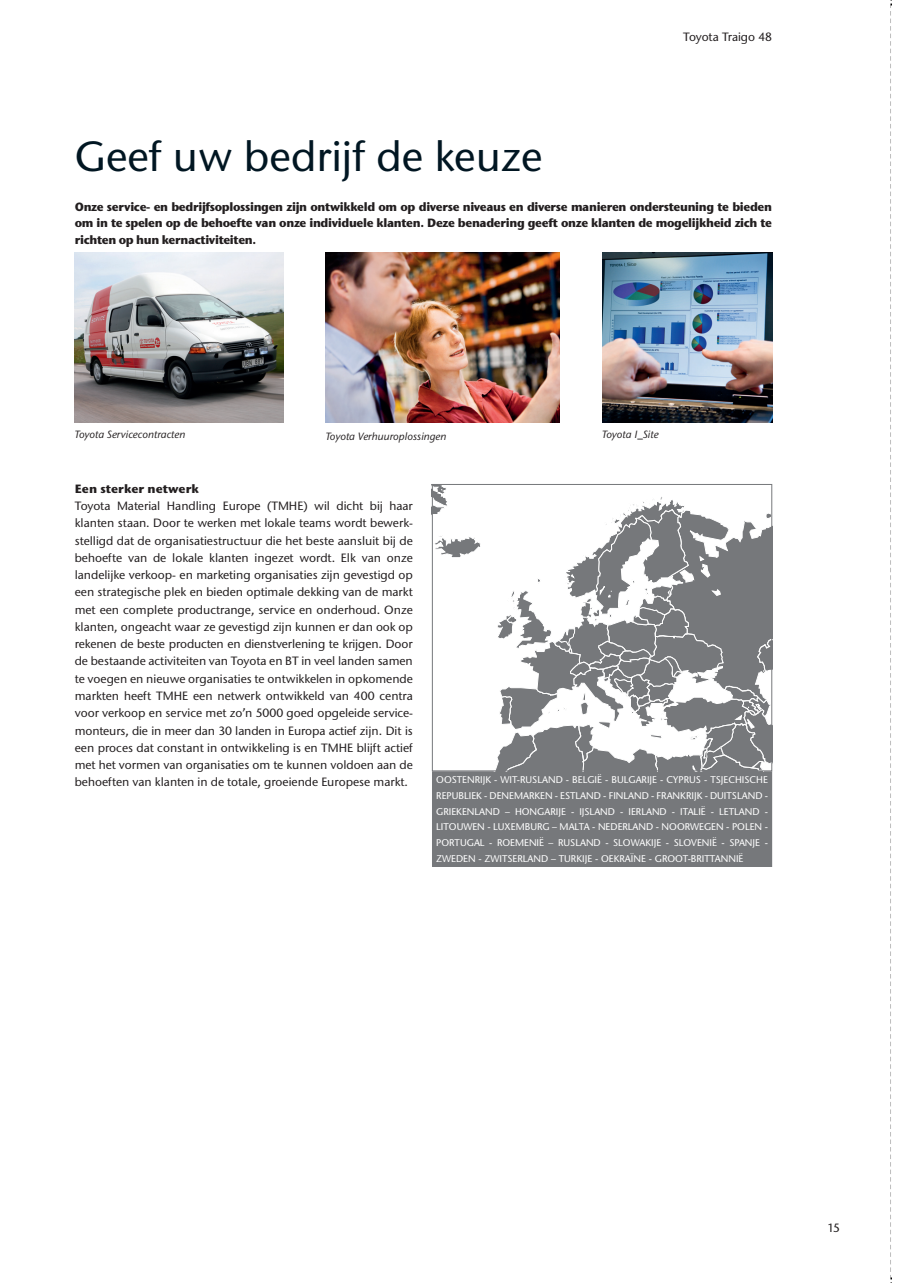
<style>
.page{position:relative;width:903px;height:1283px;background:#fff}
.page>*{position:absolute;margin:0;border:0;box-sizing:border-box;transform-origin:0 0}
.t1{font:500 42px "ITC Stone Sans";letter-spacing:.005em;color:#011622}
.t2{font:500 12px/17.2px "ITC Stone Sans";color:#231f20;text-align:justify}
.t3{font:700 12px/16.5px "ITC Stone Sans";letter-spacing:-.03em;color:#231f20;text-align:justify}
.t4{font:700 12px "ITC Stone Sans";color:#231f20}
.t5{font:italic 10.5px "ITC Stone Sans";color:#231f20}
.t6{font:9.75px/15.9px "Stone Sans";color:#fff;text-align:justify}
</style>
<div class="page">
<img style="left:326px;top:252px;width:234px;height:170px">
<img style="left:602px;top:252px;width:170px;height:170px">
<img style="left:75px;top:252px;width:208px;height:170px">
<div style="left:433px;top:772px;width:338px;height:94px;background:#76787b"></div>
<div style="left:432px;top:771px;width:340px;height:96px;border:2px solid #76787b"></div>
<svg style="left:434px;top:486px;width:336px;height:283px"></svg>
<div style="left:432px;top:484px;width:340px;height:287px;border:1px solid #76787b"></div>
<h1 class="t1" style="left:75px;top:140px;width:469px">Geef uw bedrijf de keuze</h1>
<p class="t2" style="left:683px;top:29px;width:91px">Toyota Traigo 48</p>
<p class="t3" style="left:75px;top:199px;width:699px">Onze service- en bedrijfsoplossingen zijn ontwikkeld om op diverse niveaus en diverse manieren ondersteuning te bieden om in te spelen op de behoefte van onze individuele klanten. Deze benadering geeft onze klanten de mogelijkheid zich te richten op hun kernactiviteiten.</p>
<p class="t5" style="left:75px;top:430px;width:112px">Toyota Servicecontracten</p>
<p class="t5" style="left:326px;top:432px;width:122px">Toyota Verhuuroplossingen</p>
<p class="t5" style="left:602px;top:430px;width:58px">Toyota I_Site</p>
<p class="t4" style="left:75px;top:484px;width:126px">Een sterker netwerk</p>
<p class="t2" style="left:75px;top:498px;width:340px">Toyota Material Handling Europe (TMHE) wil dicht bij haar klanten staan. Door te werken met lokale teams wordt bewerk&shy;stelligd dat de organisatiestructuur die het beste aansluit bij de behoefte van de lokale klanten ingezet wordt. Elk van onze landelijke verkoop- en marketing organisaties zijn gevestigd op een strategische plek en bieden optimale dekking van de markt met een complete productrange, service en onderhoud. Onze klanten, ongeacht waar ze gevestigd zijn kunnen er dan ook op rekenen de beste producten en dienstverlening te krijgen. Door de bestaande activiteiten van Toyota en BT in veel landen samen te voegen en nieuwe organisaties te ontwikkelen in opkomende markten heeft TMHE een netwerk ontwikkeld van 400 centra voor verkoop en service met zo’n 5000 goed opgeleide service&shy;monteurs, die in meer dan 30 landen in Europa actief zijn. Dit is een proces dat constant in ontwikkeling is en TMHE blijft actief met het vormen van organisaties om te kunnen voldoen aan de behoeften van klanten in de totale, groeiende Europese markt.</p>
<p class="t6" style="left:436px;top:772px;width:333px">OOSTENRIJK - WIT-RUSLAND - BELGIË - BULGARIJE - CYPRUS - TSJECHISCHE REPUBLIEK - DENEMARKEN - ESTLAND - FINLAND - FRANKRIJK - DUITSLAND - GRIEKENLAND – HONGARIJE - IJSLAND - IERLAND - ITALIË - LETLAND - LITOUWEN - LUXEMBURG – MALTA - NEDERLAND - NOORWEGEN - POLEN - PORTUGAL - ROEMENIË – RUSLAND - SLOWAKIJE - SLOVENIË - SPANJE - ZWEDEN - ZWITSERLAND – TURKIJE - OEKRAÏNE - GROOT-BRITTANNIË</p>
<p class="t2" style="left:827px;top:1219px;width:14px">15</p>
</div>
